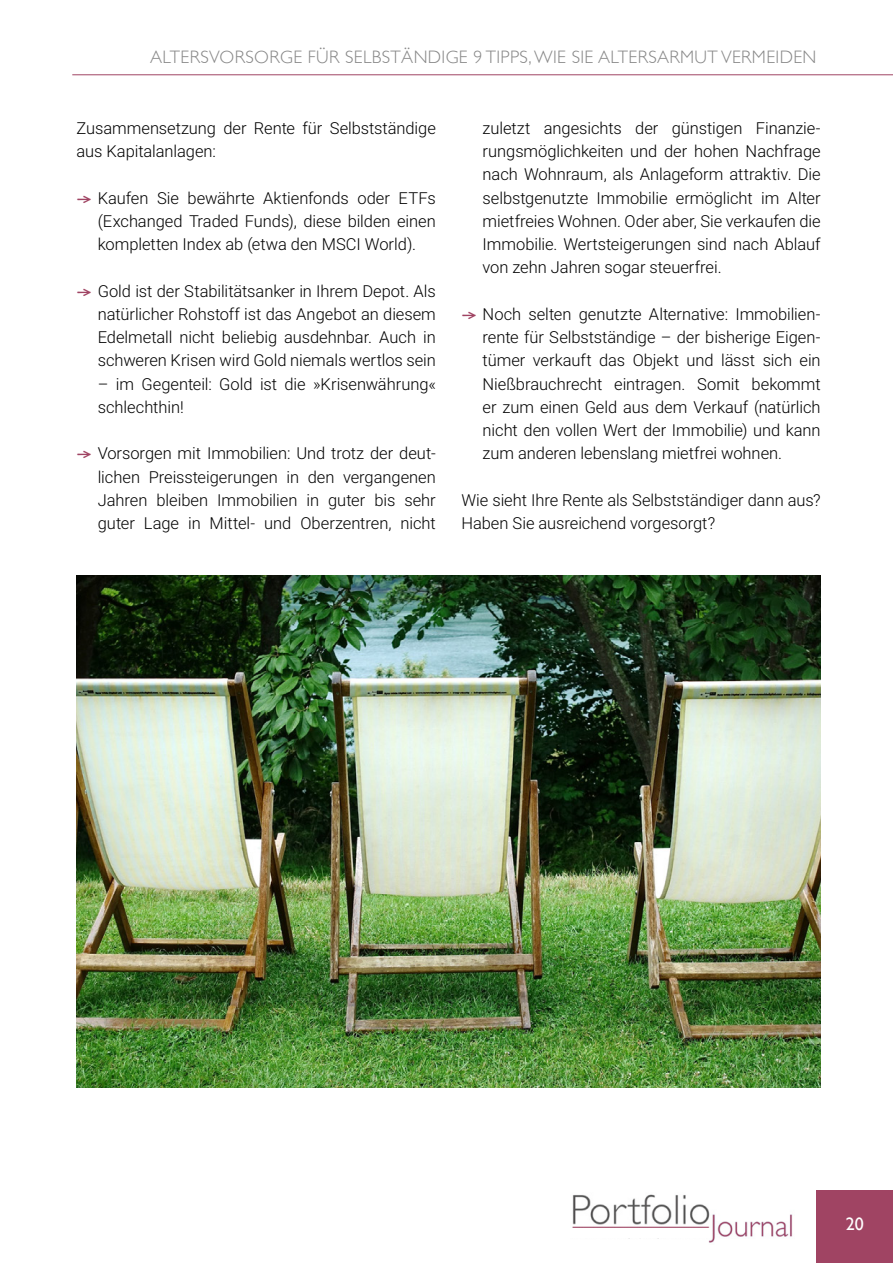
<style>
.page{position:relative;width:893px;height:1263px;background:#fff}
.page>*{position:absolute;margin:0;border:0;box-sizing:border-box;transform-origin:0 0}
.t1{font:300 18px "Gill Sans";letter-spacing:.02em;color:#878787}
.t2{font:18px "Gill Sans";color:#fff}
.T-Fließtext_oEZ{font:300 16.5px/23.2px "Roboto";letter-spacing:-.005em;color:#000;text-align:justify}
.s1{font-family:"Market Pro";font-weight:400;color:#a04463}
</style>
<div class="page">
<div style="left:816px;top:1191px;width:77px;height:72px;background:#a04463"></div>
<img style="left:572px;top:1194px;width:221px;height:49px">
<div style="left:570px;top:1228px;width:141px;height:10px;background:#fff"></div>
<hr style="left:72px;top:74px;width:821px;height:1px;background:#a04463">
<img style="left:77px;top:576px;width:744px;height:511px">
<p class="t1" style="left:150px;top:43px;width:24px">ALTERSVORSORGE</p>
<p class="t1" style="left:308px;top:43px;width:12px">FÜR</p>
<p class="t1" style="left:345px;top:43px;width:20px">SELBSTÄNDIGE</p>
<p class="t1" style="left:473px;top:43px;width:32px">9 TIPPS</p>
<p class="t1" style="left:528px;top:43px;width:18px">, WIE</p>
<p class="t1" style="left:572px;top:43px;width:51px">SIE ALTERSARMUT</p>
<p class="t1" style="left:721px;top:43px;width:12px">VERMEIDEN</p>
<p class="T-Fließtext_oEZ" style="left:77px;top:116px;width:361px">Zusammensetzung der Rente für Selbstständige aus Kapitalanlagen:</p>
<p class="T-Fließtext_oEZ" style="left:98px;top:185px;width:340px;text-indent:-21px"><span class="s1">→</span> Kaufen Sie bewährte Aktienfonds oder ETFs (Exchanged Traded Funds), diese bilden einen kompletten Index ab (etwa den MSCI World).</p>
<p class="T-Fließtext_oEZ" style="left:98px;top:278px;width:340px;text-indent:-21px"><span class="s1">→</span> Gold ist der Stabilitätsanker in Ihrem Depot. Als natürlicher Rohstoff ist das Angebot an diesem Edelmetall nicht beliebig ausdehnbar. Auch in schweren Krisen wird Gold niemals wertlos sein</p>
<p class="T-Fließtext_oEZ" style="left:98px;top:371px;width:340px">– im Gegenteil: Gold ist die »Krisenwährung« schlechthin!</p>
<p class="T-Fließtext_oEZ" style="left:98px;top:441px;width:340px;text-indent:-21px"><span class="s1">→</span> Vorsorgen mit Immobilien: Und trotz der deut&shy;lichen Preissteigerungen in den vergangenen Jahren bleiben Immobilien in guter bis sehr guter Lage in Mittel- und Oberzentren, nicht</p>
<p class="T-Fließtext_oEZ" style="left:483px;top:116px;width:340px">zuletzt angesichts der günstigen Finanzie&shy;rungsmöglichkeiten und der hohen Nachfrage nach Wohnraum, als Anlageform attraktiv. Die selbstgenutzte Immobilie ermöglicht im Alter mietfreies Wohnen. Oder aber, Sie verkaufen die Immobilie. Wertsteigerungen sind nach Ablauf von zehn Jahren sogar steuerfrei.</p>
<p class="T-Fließtext_oEZ" style="left:483px;top:302px;width:340px;text-indent:-21px"><span class="s1">→</span> Noch selten genutzte Alternative: Immobilien&shy;rente für Selbstständige – der bisherige Eigen&shy;tümer verkauft das Objekt und lässt sich ein Nießbrauchrecht eintragen. Somit bekommt er zum einen Geld aus dem Verkauf (natürlich nicht den vollen Wert der Immobilie) und kann zum anderen lebenslang mietfrei wohnen.</p>
<p class="T-Fließtext_oEZ" style="left:461px;top:488px;width:361px">Wie sieht Ihre Rente als Selbstständiger dann aus?<br>Haben Sie ausreichend vorgesorgt?</p>
<p class="t2" style="left:846px;top:1213px;width:19px">20</p>
</div>
